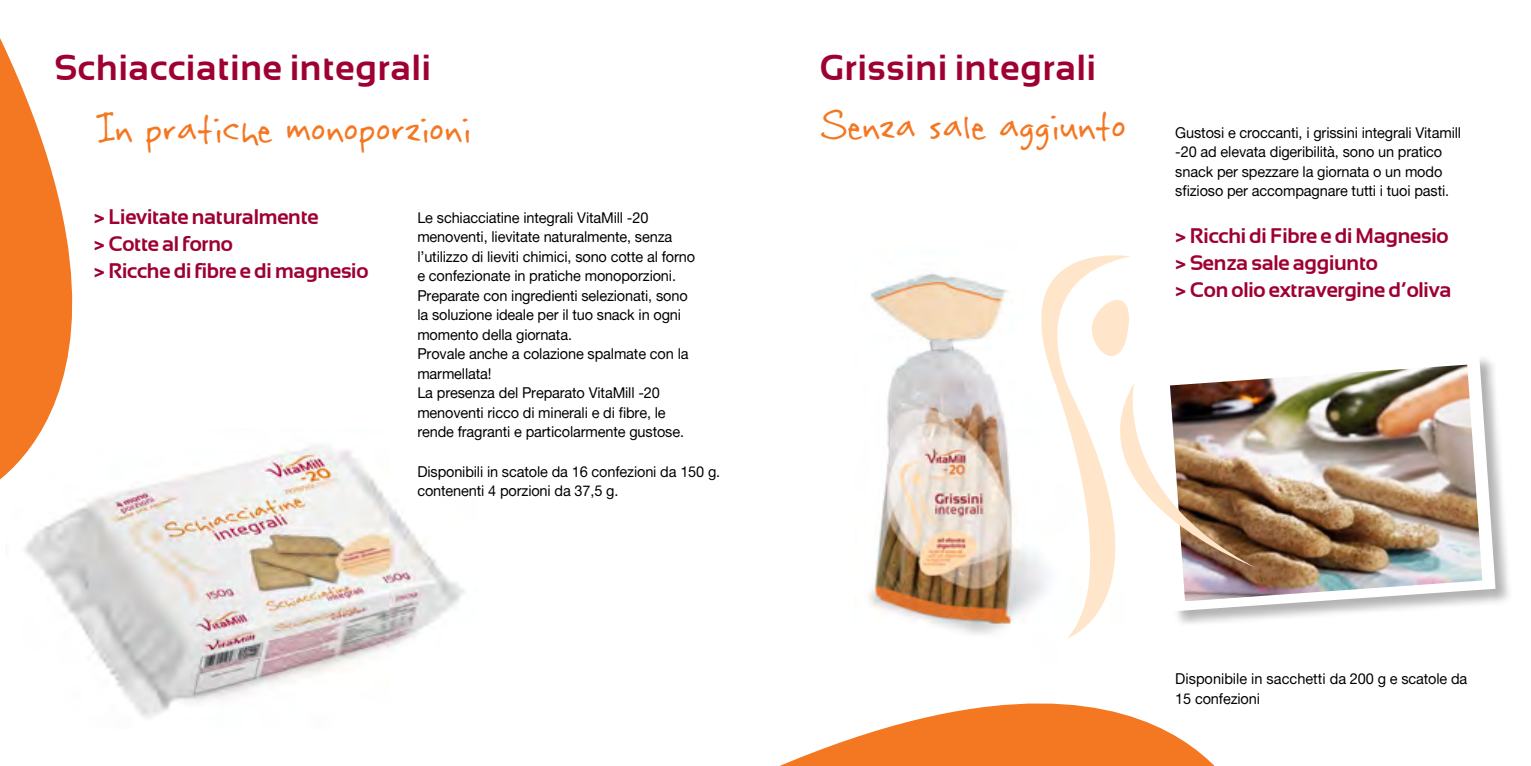
<style>
.page{position:relative;width:1531px;height:766px;background:#fff}
.page>*{position:absolute;margin:0;border:0;box-sizing:border-box;transform-origin:0 0}
.t1{font:49.5px "Rabiohead";letter-spacing:-.01em;color:#f47721}
.t2{font:700 36px "Sansation";letter-spacing:.025em;color:#9e0032}
.t3{font:700 21px/27px "Sansation";letter-spacing:-.01em;color:#9e0032}
.t4{font:15px/19.5px "Alte Haas Grotesk";letter-spacing:-.01em;color:#000}
</style>
<div class="page">
<img style="left:870px;top:273px;width:130px;height:290px">
<div style="left:1157px;top:355px;width:354px;height:272px;background:#000;opacity:.3"></div>
<svg style="left:1173px;top:355px;width:322px;height:256px"></svg>
<img style="left:1173px;top:364px;width:309px;height:237px">
<svg style="left:1000px;top:255px;width:173px;height:308px"></svg>
<img style="left:1068px;top:383px;width:187px;height:184px">
<svg style="left:782px;top:563px;width:464px;height:202px"></svg>
<img style="left:24px;top:445px;width:441px;height:273px">
<svg style="left:0;top:38px;width:218px;height:457px"></svg>
<h2 class="t2" style="left:54px;top:47px;width:378px">Schiacciatine integrali</h2>
<h2 class="t2" style="left:819px;top:47px;width:278px">Grissini integrali</h2>
<h1 class="t1" style="left:94px;top:97px;width:379px">In pratiche monoporzioni</h1>
<h1 class="t1" style="left:819px;top:94px;width:309px">Senza sale aggiunto</h1>
<h3 class="t3" style="left:94px;top:203px;width:276px">&gt; Lievitate naturalmente<br>&gt; Cotte al forno<br>&gt; Ricche di fibre e di magnesio</h3>
<p class="t4" style="left:417px;top:207px;width:279px">Le schiacciatine integrali VitaMill -20 menoventi, lievitate naturalmente, senza l’utilizzo di lieviti chimici, sono cotte al forno e confezionate in pratiche monoporzioni.<br>Preparate con ingredienti selezionati, sono la soluzione ideale per il tuo snack in ogni momento della giornata.<br>Provale anche a colazione spalmate con la marmellata!<br>La presenza del Preparato VitaMill -20 menoventi ricco di minerali e di fibre, le rende fragranti e particolarmente gustose.</p>
<p class="t4" style="left:417px;top:461px;width:304px">Disponibili in scatole da 16 confezioni da 150 g. contenenti 4 porzioni da 37,5 g.</p>
<p class="t4" style="left:1175px;top:123px;width:287px">Gustosi e croccanti, i grissini integrali Vitamill -20 ad elevata digeribilità, sono un pratico snack per spezzare la giornata o un modo sfizioso per accompagnare tutti i tuoi pasti.</p>
<h3 class="t3" style="left:1175px;top:222px;width:278px">&gt; Ricchi di Fibre e di Magnesio &gt; Senza sale aggiunto<br>&gt; Con olio extravergine d’oliva</h3>
<p class="t4" style="left:1175px;top:668px;width:294px">Disponibile in sacchetti da 200 g e scatole da<br>15 confezioni</p>
</div>
